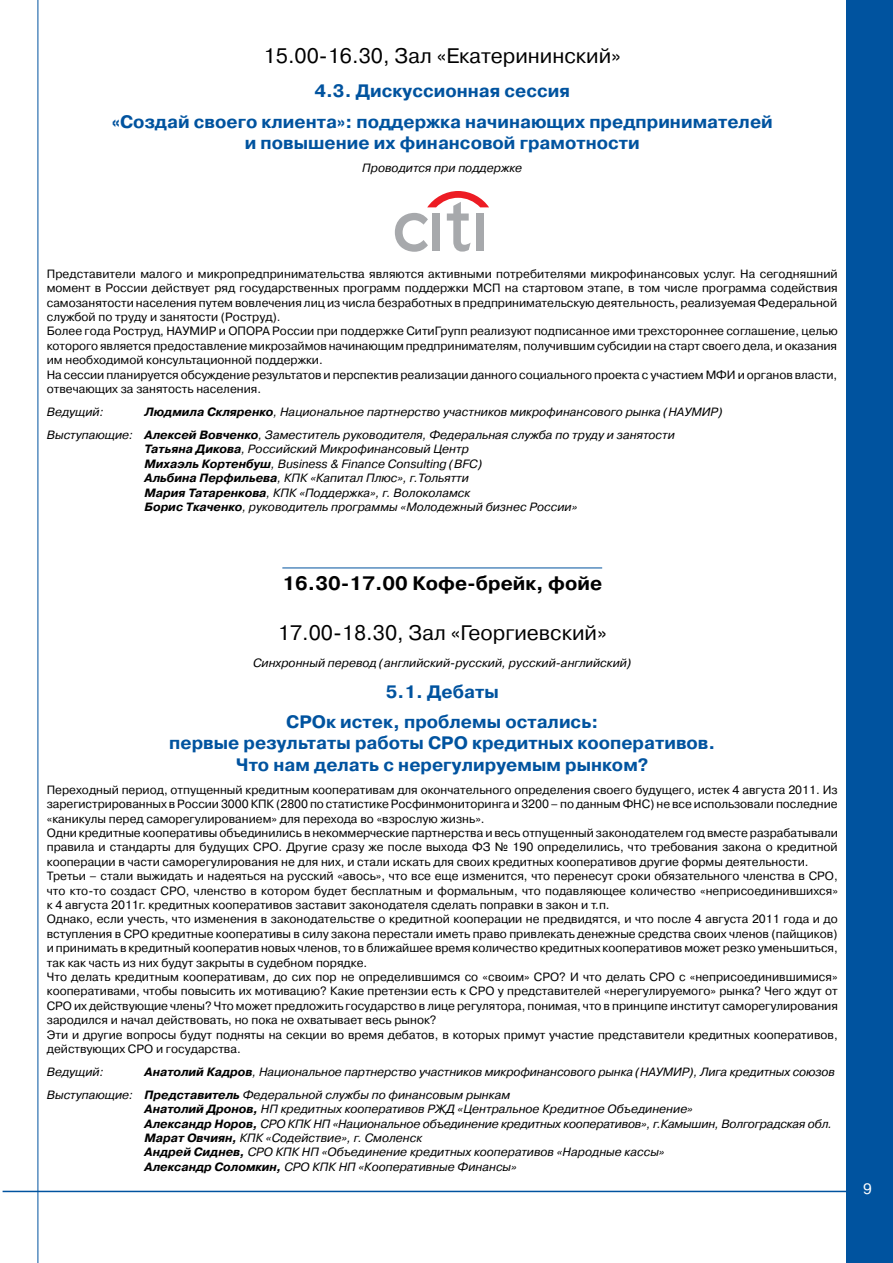
<style>
.page{position:relative;width:893px;height:1263px;background:#fff}
.page>*{position:absolute;margin:0;border:0;box-sizing:border-box;transform-origin:0 0}
.t1{font:21px "Pragmatica C";color:#000}
.t2{font:700 19.5px "Pragmatica C";color:#000}
.t3{font:700 18px/30.2px "Pragmatica C";color:#00539f;text-align:center}
.t4{font:15px "Pragmatica C";color:#fff}
.t5{font:12px/14.4px "Pragmatica C";color:#000}
.t6{font:italic 12px/14.4px "Pragmatica C";color:#000}
.s1{font-weight:700}
</style>
<div class="page">
<div style="left:846px;top:0;width:47px;height:1263px;background:#00539f"></div>
<hr style="left:3px;top:1191px;width:852px;height:1px;background:#00539f">
<hr style="left:38px;top:0;width:1px;height:1263px;background:#00539f">
<hr style="left:282px;top:568px;width:320px;height:1px;background:#00539f">
<svg style="left:395px;top:191px;width:94px;height:61px"></svg>
<div style="left:476px;top:213px;width:8px;height:38px;background:#a7a9ac"></div>
<h1 class="t1" style="left:264px;top:44px;width:359px">15.00-16.30, Зал «Екатерининский»</h1>
<h3 class="t3" style="left:112px;top:76px;width:663px">4.3. Дискуссионная сессия<br>«Создай своего клиента»: поддержка начинающих предпринимателей</h3>
<h3 class="t3" style="left:245px;top:128px;width:396px">и повышение их финансовой грамотности</h3>
<p class="t6" style="left:362px;top:161px;width:161px">Проводится при поддержке</p>
<p class="t5" style="left:47px;top:267px;width:792px">Представители малого и микропредпринимательства являются активными потребителями микрофинансовых услуг. На сегодняшний момент в России действует ряд государственных программ поддержки МСП на стартовом этапе, в том числе программа содействия самозанятости населения путем вовлечения лиц из числа безработных в предпринимательскую деятельность, реализуемая Федеральной службой по труду и занятости (Роструд).<br>Более года Роструд, НАУМИР и ОПОРА России при поддержке СитиГрупп реализуют подписанное ими трехстороннее соглашение, целью которого является предоставление микрозаймов начинающим предпринимателям, получившим субсидии на старт своего дела, и оказания им необходимой консультационной поддержки.<br>На сессии планируется обсуждение результатов и перспектив реализации данного социального проекта с участием МФИ и органов власти, отвечающих за занятость населения.</p>
<p class="t6" style="left:47px;top:405px;width:58px">Ведущий:</p>
<p class="t6" style="left:47px;top:400px;width:677px;line-height:23px;text-indent:98px"><span class="s1">Людмила Скляренко</span>, Национальное партнерство участников микрофинансового рынка (НАУМИР)<br>Выступающие: <span class="s1">Алексей Вовченко</span>, Заместитель руководителя, Федеральная служба по труду и занятости</p>
<p class="t6" style="left:145px;top:442px;width:434px"><span class="s1">Татьяна Дикова</span>, Российский Микрофинансовый Центр<br><span class="s1">Михаэль Кортенбуш</span>, Business &amp; Finance Consulting (BFC)<br><span class="s1">Альбина Перфильева</span>, КПК «Капитал Плюс», г.Тольятти<br><span class="s1">Мария Татаренкова</span>, КПК «Поддержка», г. Волоколамск<br><span class="s1">Борис Ткаченко</span>, руководитель программы «Молодежный бизнес России»</p>
<h2 class="t2" style="left:282px;top:572px;width:321px">16.30-17.00 Кофе-брейк, фойе</h2>
<h1 class="t1" style="left:278px;top:621px;width:330px">17.00-18.30, Зал «Георгиевский»</h1>
<p class="t6" style="left:253px;top:656px;width:380px">Синхронный перевод (английский-русский, русский-английский)</p>
<h3 class="t3" style="left:286px;top:676px;width:313px">5.1. Дебаты<br>СРОк истек, проблемы остались:</h3>
<h3 class="t3" style="left:169px;top:732px;width:548px;line-height:21.6px">первые результаты работы СРО кредитных кооперативов.<br>Что нам делать с нерегулируемым рынком?</h3>
<p class="t5" style="left:47px;top:782px;width:793px">Переходный период, отпущенный кредитным кооперативам для окончательного определения своего будущего, истек 4 августа 2011. Из зарегистрированных в России 3000 КПК (2800 по статистике Росфинмониторинга и 3200 – по данным ФНС) не все использовали последние «каникулы перед саморегулированием» для перехода во «взрослую жизнь».<br>Одни кредитные кооперативы объединились в некоммерческие партнерства и весь отпущенный законодателем год вместе разрабатывали правила и стандарты для будущих СРО. Другие сразу же после выхода ФЗ № 190 определились, что требования закона о кредитной кооперации в части саморегулирования не для них, и стали искать для своих кредитных кооперативов другие формы деятельности.<br>Третьи – стали выжидать и надеяться на русский «авось», что все еще изменится, что перенесут сроки обязательного членства в СРО, что кто-то создаст СРО, членство в котором будет бесплатным и формальным, что подавляющее количество «неприсоединившихся» к 4 августа 2011г. кредитных кооперативов заставит законодателя сделать поправки в закон и т.п.<br>Однако, если учесть, что изменения в законодательстве о кредитной кооперации не предвидятся, и что после 4 августа 2011 года и до вступления в СРО кредитные кооперативы в силу закона перестали иметь право привлекать денежные средства своих членов (пайщиков) и принимать в кредитный кооператив новых членов, то в ближайшее время количество кредитных кооперативов может резко уменьшиться, так как часть из них будут закрыты в судебном порядке.<br>Что делать кредитным кооперативам, до сих пор не определившимся со «своим» СРО? И что делать СРО с «неприсоединившимися» кооперативами, чтобы повысить их мотивацию? Какие претензии есть к СРО у представителей «нерегулируемого» рынка? Чего ждут от СРО их действующие члены? Что может предложить государство в лице регулятора, понимая, что в принципе институт саморегулирования зародился и начал действовать, но пока не охватывает весь рынок?<br>Эти и другие вопросы будут подняты на секции во время дебатов, в которых примут участие представители кредитных кооперативов, действующих СРО и государства.</p>
<p class="t6" style="left:47px;top:1065px;width:58px">Ведущий:</p>
<p class="t6" style="left:47px;top:1060px;width:790px;line-height:23px;text-indent:98px"><span class="s1">Анатолий Кадров</span>, Национальное партнерство участников микрофинансового рынка (НАУМИР), Лига кредитных союзов<br>Выступающие: <span class="s1">Представитель</span> Федеральной службы по финансовым рынкам</p>
<p class="t6" style="left:145px;top:1102px;width:689px"><span class="s1">Анатолий Дронов,</span> НП кредитных кооперативов РЖД «Центральное Кредитное Объединение»<br><span class="s1">Александр Норов,</span> СРО КПК НП «Национальное объединение кредитных кооперативов», г.Камышин, Волгоградская обл.<br><span class="s1">Марат Овчиян,</span> КПК «Содействие», г. Смоленск<br><span class="s1">Андрей Сиднев,</span> СРО КПК НП «Объединение кредитных кооперативов «Народные кассы»<br><span class="s1">Александр Соломкин,</span> СРО КПК НП «Кооперативные Финансы»</p>
<p class="t4" style="left:863px;top:1180px;width:10px">9</p>
</div>
